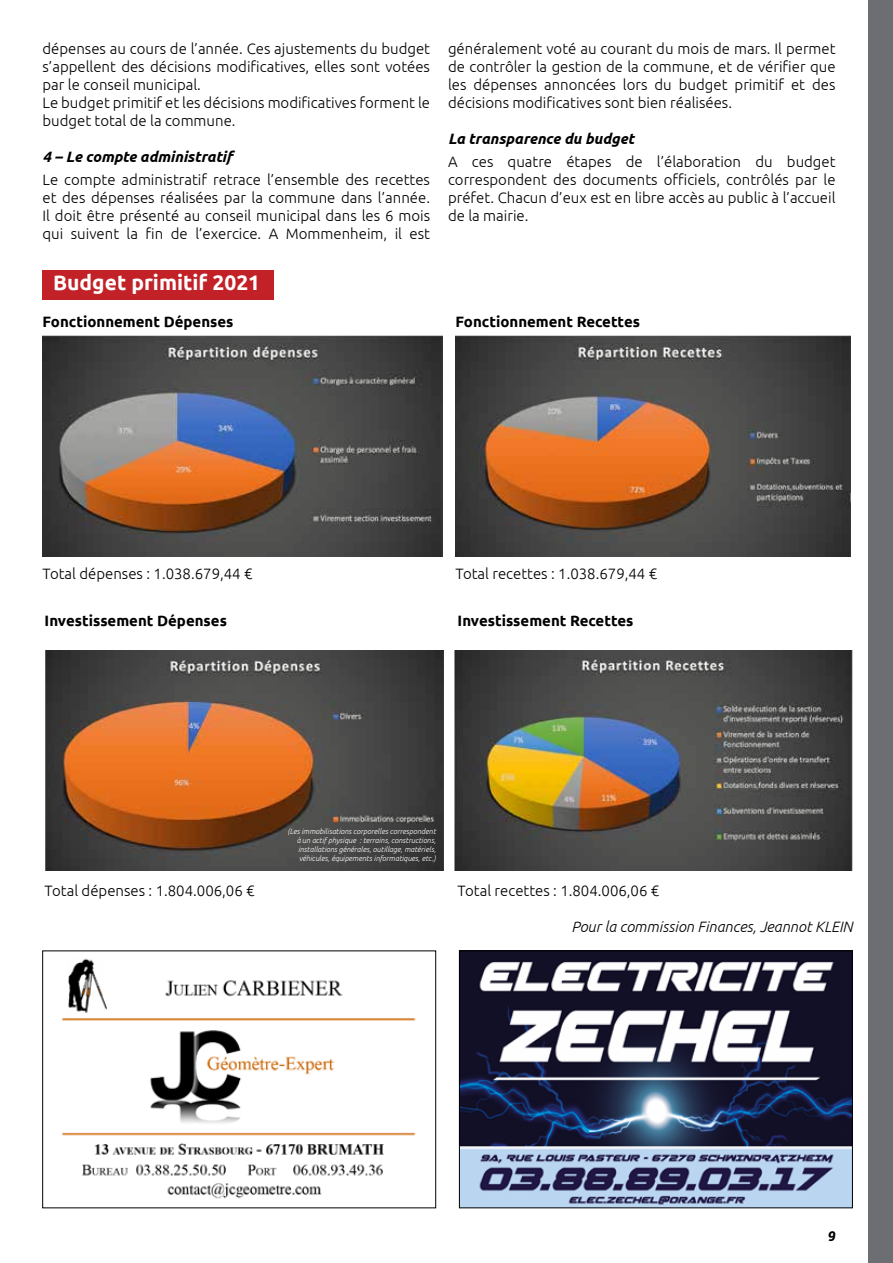
<style>
.page{position:relative;width:893px;height:1263px;background:#fff}
.page>*{position:absolute;margin:0;border:0;box-sizing:border-box;transform-origin:0 0}
.t1{font:700 21px "Ubuntu";color:#fff}
.t2{font:300 15px/18px "Ubuntu";color:#000;text-align:justify}
.t3{font:700 15px "Ubuntu";color:#000}
.t4{font:italic 700 15px "Ubuntu";color:#000}
.t5{font:italic 300 15px "Ubuntu";color:#000}
.t6{font:italic 900 13.5px "Roboto";color:#000}
.t7{font:italic 300 7.5px/9px "Ubuntu";color:#fff;text-align:right}
</style>
<div class="page">
<div style="left:869px;top:0;width:24px;height:1263px;background:#6d6e71"></div>
<div style="left:43px;top:270px;width:231px;height:30px;background:#c12127"></div>
<img style="left:43px;top:335px;width:399px;height:221px">
<img style="left:455px;top:335px;width:395px;height:221px">
<img style="left:61px;top:958px;width:355px;height:241px">
<img style="left:461px;top:953px;width:390px;height:253px">
<div style="left:459px;top:951px;width:394px;height:257px;border:1px solid #000"></div>
<img style="left:455px;top:650px;width:398px;height:220px">
<img style="left:45px;top:650px;width:398px;height:220px">
<p class="t2" style="left:43px;top:39px;width:389px;text-align:left">dépenses au cours de l’année. Ces ajustements du budget s’appellent des décisions modificatives, elles sont votées par le conseil municipal.<br>Le budget primitif et les décisions modificatives forment le budget total de la commune.</p>
<p class="t4" style="left:43px;top:148px;width:192px">4 – Le compte administratif</p>
<p class="t2" style="left:43px;top:170px;width:389px">Le compte administratif retrace l’ensemble des recettes et des dépenses réalisées par la commune dans l’année.<br>Il doit être présenté au conseil municipal dans les 6 mois qui suivent la fin de l’exercice. A Mommenheim, il est</p>
<h1 class="t1" style="left:53px;top:270px;width:209px">Budget primitif 2021</h1>
<p class="t3" style="left:43px;top:312px;width:192px">Fonctionnement Dépenses</p>
<p class="t2" style="left:448px;top:39px;width:389px">généralement voté au courant du mois de mars. Il permet de contrôler la gestion de la commune, et de vérifier que les dépenses annoncées lors du budget primitif et des décisions modificatives sont bien réalisées.</p>
<p class="t4" style="left:448px;top:130px;width:187px">La transparence du budget</p>
<p class="t2" style="left:448px;top:152px;width:389px">A ces quatre étapes de l’élaboration du budget correspondent des documents officiels, contrôlés par le préfet. Chacun d’eux est en libre accès au public à l’accueil de la mairie.</p>
<p class="t3" style="left:455px;top:312px;width:186px">Fonctionnement Recettes</p>
<p class="t2" style="left:43px;top:564px;width:212px">Total dépenses : 1.038.679,44 €</p>
<p class="t3" style="left:45px;top:612px;width:184px">Investissement Dépenses</p>
<p class="t2" style="left:455px;top:564px;width:203px">Total recettes : 1.038.679,44 €</p>
<p class="t3" style="left:458px;top:612px;width:177px">Investissement Recettes</p>
<p class="t2" style="left:45px;top:881px;width:212px">Total dépenses : 1.804.006,06 €</p>
<p class="t7" style="left:288px;top:826px;width:150px">(Les immobilisations corporelles correspondent à un actif physique : terrains, constructions, installations générales, outillage, matériels, véhicules, équipements informatiques, etc.)</p>
<p class="t2" style="left:458px;top:881px;width:203px">Total recettes : 1.804.006,06 €</p>
<p class="t5" style="left:571px;top:918px;width:283px">Pour la commission Finances, Jeannot KLEIN</p>
<p class="t6" style="left:828px;top:1227px;width:9px">9</p>
</div>
